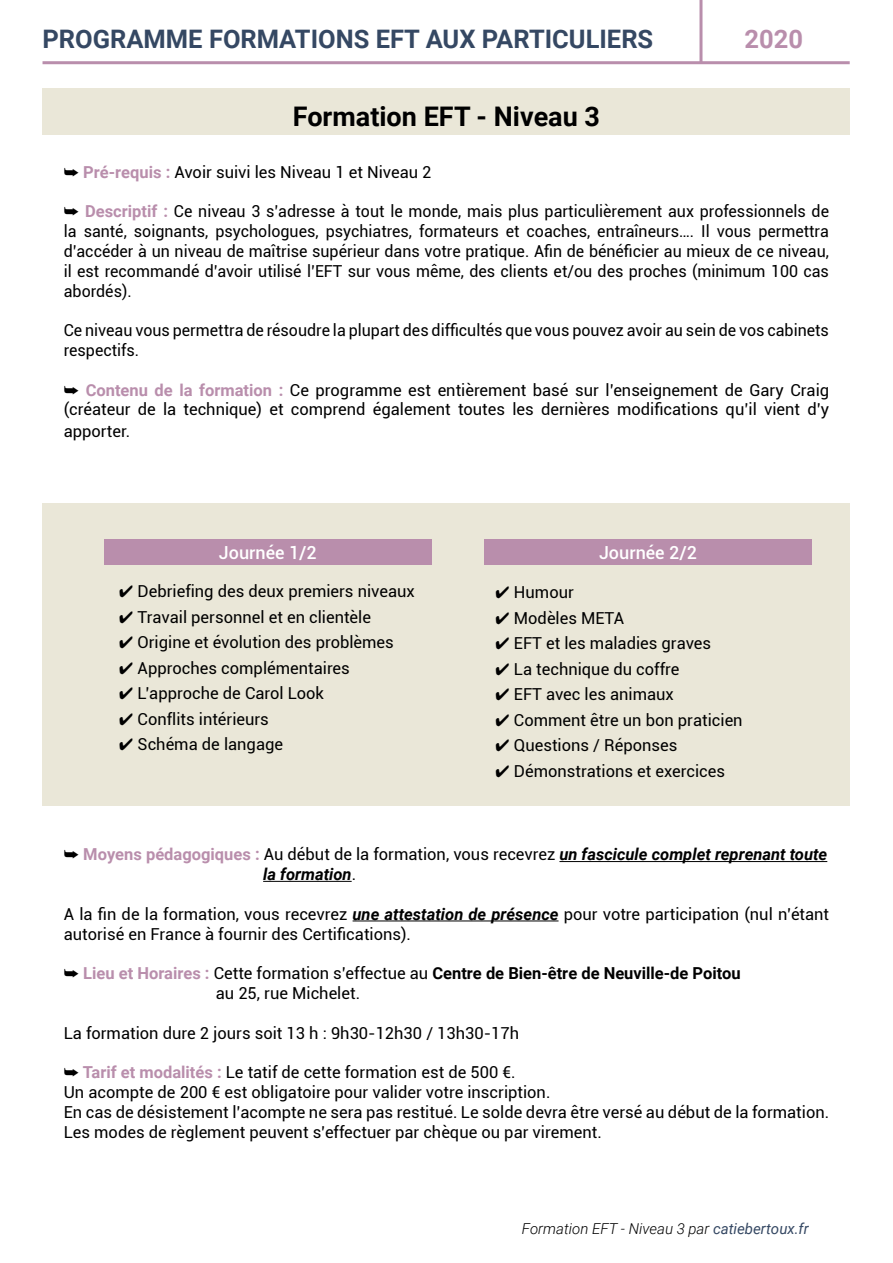
<style>
.page{position:relative;width:893px;height:1263px;background:#fff}
.page>*{position:absolute;margin:0;border:0;box-sizing:border-box;transform-origin:0 0}
.t1{font:700 27px "Roboto";color:#000}
.t2{font:700 25.5px "Roboto";color:#354863}
.t3{font:700 25.5px "Roboto";color:#b98eac}
.t4{font:500 18px "Roboto";color:#fff}
.t5{font:16.5px/19.8px "Roboto";color:#000}
.t6{font:700 16.5px "Roboto";color:#000}
.t7{font:italic 700 16.5px "Roboto";color:#000}
.t8{font:italic 300 15px "Roboto";color:#000}
.s1{font-weight:700;color:#b98eac}
.s2{font-weight:700;font-style:italic}
.s3{font-weight:400;font-style:normal}
.s4{color:#b98eac}
.s5{font-weight:400}
.s6{font-weight:400;color:#354863}
</style>
<div class="page">
<hr style="left:43px;top:61px;width:807px;height:3px;background:#b98eac">
<hr style="left:699px;top:0;width:3px;height:63px;background:#b98eac">
<div style="left:43px;top:88px;width:807px;height:47px;background:#eae7d8"></div>
<div style="left:43px;top:503px;width:807px;height:303px;background:#eae7d8"></div>
<div style="left:104px;top:539px;width:328px;height:25px;background:#b98eac"></div>
<div style="left:484px;top:539px;width:328px;height:25px;background:#b98eac"></div>
<hr style="left:559px;top:861px;width:268px;height:1px;background:#000">
<hr style="left:263px;top:881px;width:89px;height:1px;background:#000">
<hr style="left:353px;top:920px;width:206px;height:1px;background:#000">
<p class="t2" style="left:43px;top:21px;width:612px">PROGRAMME FORMATIONS EFT AUX PARTICULIERS</p>
<p class="t3" style="left:745px;top:21px;width:60px">2020</p>
<p class="t1" style="left:293px;top:97px;width:309px">Formation EFT - Niveau 3</p>
<p class="t5" style="left:64px;top:161px;width:369px">➥ <span class="s1">Pré-requis :</span> Avoir suivi les Niveau 1 et Niveau 2</p>
<p class="t5" style="left:64px;top:201px;width:767px;text-align:justify">➥ <span class="s1">Descriptif :</span> Ce niveau 3 s’adresse à tout le monde, mais plus particulièrement aux professionnels de la santé, soignants, psychologues, psychiatres, formateurs et coaches, entraîneurs…. Il vous permettra d’accéder à un niveau de maîtrise supérieur dans votre pratique. Afin de bénéficier au mieux de ce niveau, il est recommandé d’avoir utilisé l’EFT sur vous même, des clients et/ou des proches (minimum 100 cas abordés).</p>
<p class="t5" style="left:64px;top:320px;width:767px">Ce niveau vous permettra de résoudre la plupart des difficultés que vous pouvez avoir au sein de vos cabinets respectifs.</p>
<p class="t5" style="left:64px;top:379px;width:767px">➥ <span class="s1">Contenu de la formation :</span> Ce programme est entièrement basé sur l’enseignement de Gary Craig (créateur de la technique) et comprend également toutes les dernières modifications qu’il vient d’y</p>
<p class="t5" style="left:64px;top:421px;width:68px">apporter.</p>
<p class="t4" style="left:219px;top:539px;width:99px">Journée 1/2</p>
<p class="t4" style="left:599px;top:539px;width:99px">Journée 2/2</p>
<p class="t5" style="left:119px;top:581px;width:297px">✔ Debriefing des deux premiers niveaux</p>
<p class="t5" style="left:119px;top:606px;width:253px">✔ Travail personnel et en clientèle</p>
<p class="t5" style="left:119px;top:632px;width:276px">✔ Origine et évolution des problèmes</p>
<p class="t5" style="left:119px;top:657px;width:232px">✔ Approches complémentaires</p>
<p class="t5" style="left:119px;top:683px;width:207px">✔ L’approche de Carol Look</p>
<p class="t5" style="left:119px;top:708px;width:151px">✔ Conflits intérieurs</p>
<p class="t5" style="left:119px;top:734px;width:166px">✔ Schéma de langage</p>
<p class="t5" style="left:495px;top:582px;width:80px">✔ Humour</p>
<p class="t5" style="left:495px;top:607px;width:130px">✔ Modèles META</p>
<p class="t5" style="left:495px;top:633px;width:217px">✔ EFT et les maladies graves</p>
<p class="t5" style="left:495px;top:658px;width:186px">✔ La technique du coffre</p>
<p class="t5" style="left:495px;top:684px;width:180px">✔ EFT avec les animaux</p>
<p class="t5" style="left:495px;top:709px;width:249px">✔ Comment être un bon praticien</p>
<p class="t5" style="left:495px;top:735px;width:183px">✔ Questions / Réponses</p>
<p class="t5" style="left:495px;top:760px;width:231px">✔ Démonstrations et exercices</p>
<p class="t5" style="left:64px;top:844px;width:765px">➥ <span class="s1">Moyens pédagogiques :</span> Au début de la formation, vous recevrez <span class="s2">un fascicule complet reprenant toute</span></p>
<p class="t7" style="left:263px;top:863px;width:94px">la formation<span class="s3">.</span></p>
<p class="t5" style="left:64px;top:903px;width:767px">A la fin de la formation, vous recevrez <span class="s2">une attestation de présence</span> pour votre participation (nul n’étant autorisé en France à fournir des Certifications).</p>
<p class="t6" style="left:64px;top:962px;width:678px">➥ <span class="s4">Lieu et Horaires :</span> <span class="s5">Cette formation s’effectue au</span> Centre de Bien-être de Neuville-de Poitou</p>
<p class="t5" style="left:216px;top:982px;width:146px">au 25, rue Michelet.</p>
<p class="t5" style="left:64px;top:1022px;width:457px">La formation dure 2 jours soit 13 h : 9h30-12h30 / 13h30-17h</p>
<p class="t5" style="left:64px;top:1062px;width:453px">➥ <span class="s1">Tarif et modalités :</span> Le tatif de cette formation est de 500 €.</p>
<p class="t5" style="left:64px;top:1081px;width:488px">Un acompte de 200 € est obligatoire pour valider votre inscription.</p>
<p class="t5" style="left:64px;top:1101px;width:767px">En cas de désistement l’acompte ne sera pas restitué. Le solde devra être versé au début de la formation.</p>
<p class="t5" style="left:64px;top:1121px;width:539px">Les modes de règlement peuvent s’effectuer par chèque ou par virement.</p>
<p class="t8" style="left:522px;top:1218px;width:288px">Formation EFT - Niveau 3 par <span class="s6">catiebertoux.fr</span></p>
</div>
